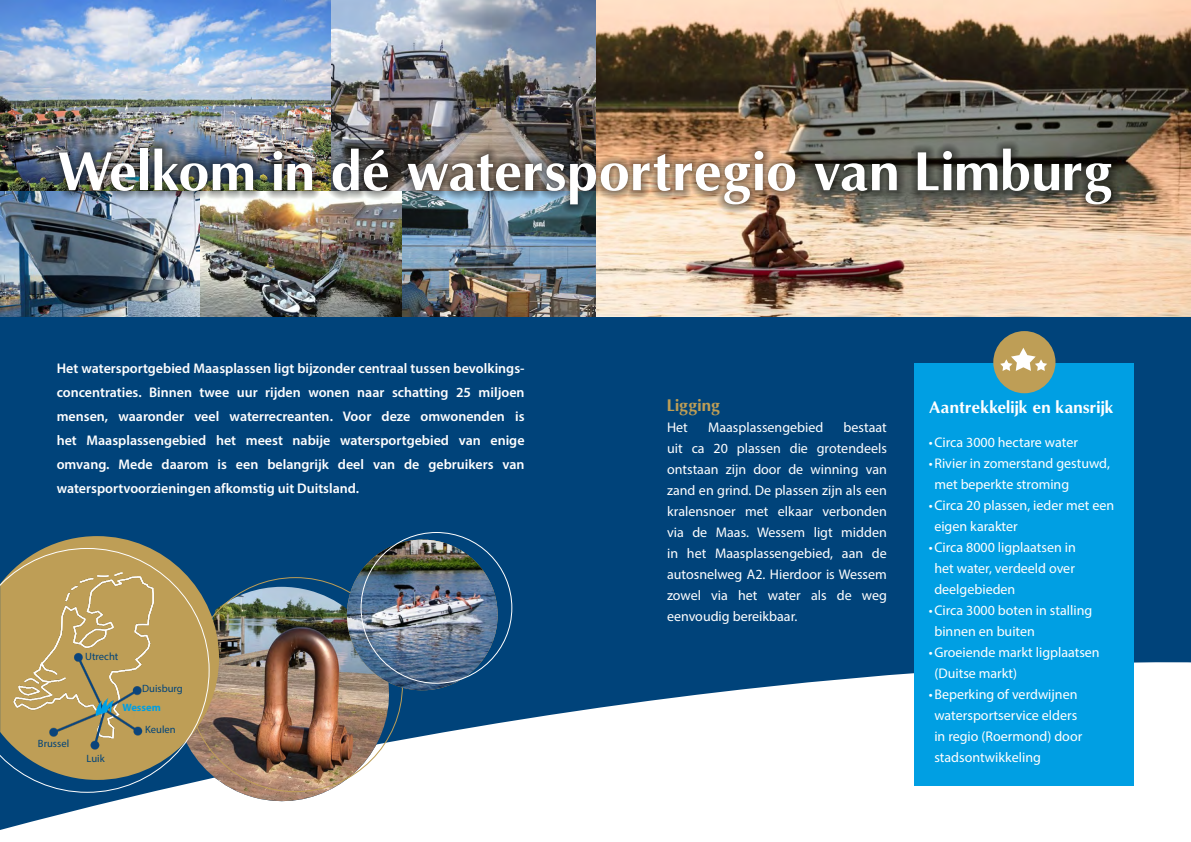
<style>
.page{position:relative;width:1191px;height:842px;background:#fff}
.page>*{position:absolute;margin:0;border:0;box-sizing:border-box;transform-origin:0 0}
.t1{font:700 52px "Omni";color:#fff}
.t2{font:700 16px "Omni";color:#fff}
.t3{font:700 16px "Omni";color:#be9e56}
.t4{font:14px/21px "Myriad Pro";color:#fff}
.t5{font:600 14px/24px "Myriad Pro";color:#fff;text-align:justify}
.t6{font:10.6px "Myriad Pro";color:#00437a}
.t7{font:700 10.6px "Myriad Pro";color:#009fe3}
</style>
<div class="page">
<div style="left:0;top:316px;width:1191px;height:334px;background:#00437a"></div>
<svg style="left:0;top:650px;width:1191px;height:180px"></svg>
<div style="left:914px;top:363px;width:220px;height:422px;background:#009fe3"></div>
<img style="left:0;top:0;width:1191px;height:316px">
<div style="left:50px;top:140px;width:1070px;height:73px;background:#000;opacity:.85"></div>
<svg style="left:219px;top:581px;width:181px;height:231px;fill:#00437a"></svg>
<img style="left:183px;top:587px;width:207px;height:225px">
<svg style="left:0;top:536px;width:219px;height:244px;background:#56696b"></svg>
<svg style="left:0;top:548px;width:210px;height:245px;background:#a19363"></svg>
<img style="left:347px;top:540px;width:150px;height:150px;border-radius:75px">
<div style="left:993px;top:331px;width:62px;height:62px;background:#be9e56;border-radius:50%"></div>
<svg style="left:1000px;top:348px;width:47px;height:23px"></svg>
<p class="t1" style="left:57px;top:138px;width:1058px">Welkom in dé watersportregio van Limburg</p>
<p class="t5" style="left:57px;top:356px;width:469px">Het watersportgebied Maasplassen ligt bijzonder centraal tussen bevolkings&shy;concentraties. Binnen twee uur rijden wonen naar schatting 25 miljoen mensen, waaronder veel waterrecreanten. Voor deze omwonenden is het Maasplassengebied het meest nabije watersportgebied van enige omvang. Mede daarom is een belangrijk deel van de gebruikers van watersportvoorzieningen afkomstig uit Duitsland.</p>
<p class="t6" style="left:85px;top:650px;width:35px">Utrecht</p>
<p class="t6" style="left:38px;top:736px;width:33px">Brussel</p>
<p class="t6" style="left:87px;top:752px;width:20px">Luik</p>
<p class="t6" style="left:142px;top:682px;width:42px">Duisburg</p>
<p class="t6" style="left:145px;top:723px;width:32px">Keulen</p>
<p class="t7" style="left:122px;top:701px;width:40px">Wessem</p>
<p class="t3" style="left:667px;top:395px;width:55px">Ligging</p>
<p class="t4" style="left:667px;top:416px;width:22px">Het</p>
<p class="t4" style="left:708px;top:416px;width:117px">Maasplassengebied</p>
<p class="t4" style="left:667px;top:416px;width:221px;text-align:justify;text-indent:176px">bestaat uit ca 20 plassen die grotendeels ontstaan zijn door de winning van zand en grind. De plassen zijn als een kralensnoer met elkaar verbonden via de Maas. Wessem ligt midden in het Maasplassengebied, aan de autosnelweg A2. Hierdoor is Wessem zowel via het water als de weg eenvoudig bereikbaar.</p>
<h1 class="t2" style="left:928px;top:397px;width:187px">Aantrekkelijk en kansrijk</h1>
<p class="t4" style="left:928px;top:431px;width:151px">• Circa 3000 hectare water</p>
<p class="t4" style="left:934px;top:452px;width:177px;text-indent:-6px">• Rivier in zomerstand gestuwd, met beperkte stroming</p>
<p class="t4" style="left:934px;top:494px;width:181px;text-indent:-6px">• Circa 20 plassen, ieder met een eigen karakter</p>
<p class="t4" style="left:934px;top:536px;width:143px;text-align:justify;text-indent:-6px">• Circa 8000 ligplaatsen in het water, verdeeld over deelgebieden</p>
<p class="t4" style="left:934px;top:599px;width:159px;text-indent:-6px">• Circa 3000 boten in stalling binnen en buiten</p>
<p class="t4" style="left:934px;top:641px;width:167px;text-indent:-6px">• Groeiende markt ligplaatsen (Duitse markt)</p>
<p class="t4" style="left:934px;top:683px;width:149px;text-indent:-6px">• Beperking of verdwijnen watersportservice elders in regio (Roermond) door stadsontwikkeling</p>
</div>
